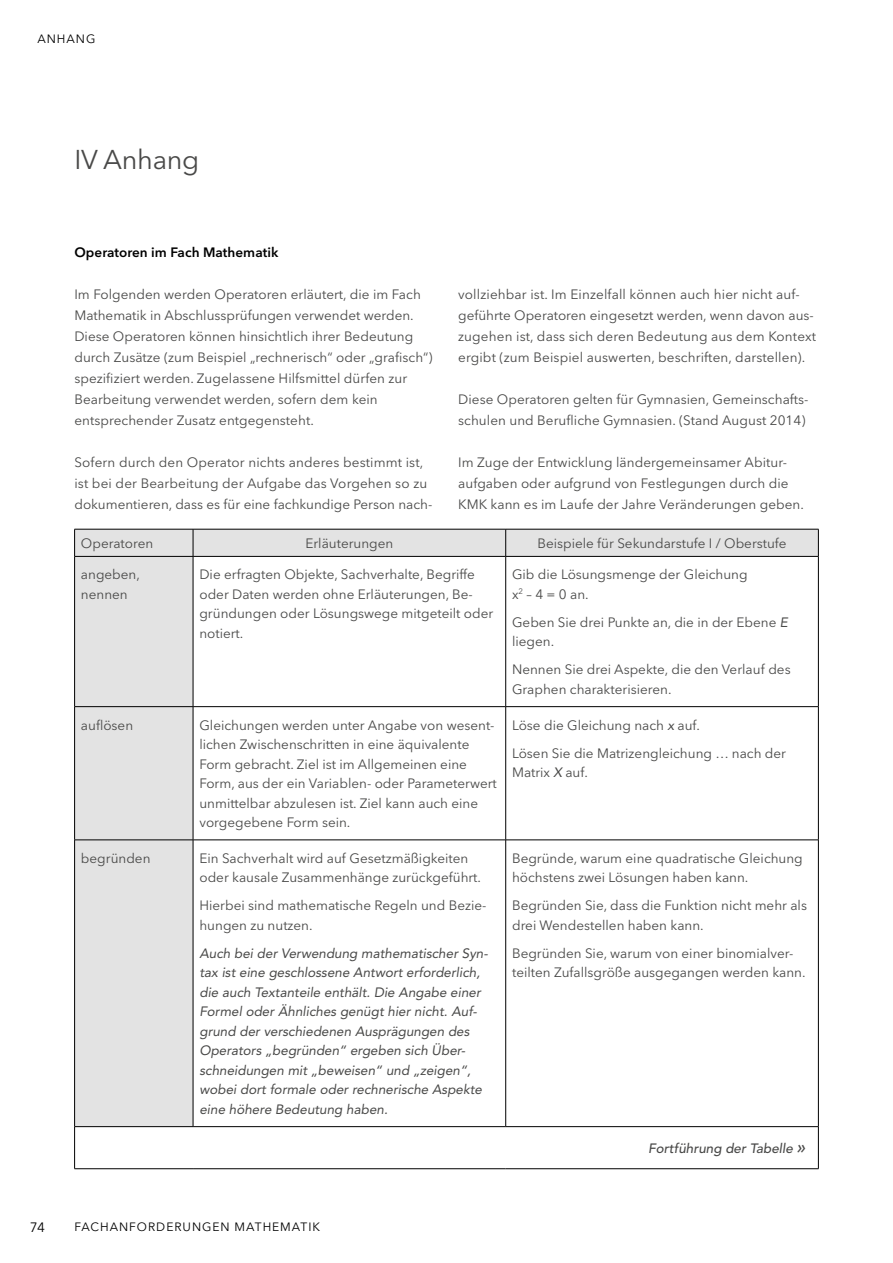
<style>
.page{position:relative;width:893px;height:1263px;background:#fff}
.page>*{position:absolute;margin:0;border:0;box-sizing:border-box;transform-origin:0 0}
.t1{font:27px "Avenir Next LT Pro";letter-spacing:-.01em;color:#494948}
.t2{font:13.5px/19.5px "Avenir Next LT Pro";color:#494948}
.t3{font:italic 13.5px/19.5px "Avenir LT Std";color:#494948}
.t4{font:600 13.5px "Avenir Next LT Pro";letter-spacing:.005em;color:#000}
.t5{font:italic 500 13.5px "Avenir LT Std";color:#494948}
.t6{font:13.5px "Avenir Next LT Pro";color:#000}
.t7{font:12px "Avenir Next LT Pro";letter-spacing:.08em;color:#000}
.s1{font-family:"Avenir LT Std";font-style:italic}
.s2{font-size:18px}
</style>
<div class="page">
<div style="left:75px;top:530px;width:743px;height:596px;background:#e3e3e3"></div>
<svg style="left:194px;top:557px;width:624px;height:569px"></svg>
<hr style="left:818px;top:1127px;width:1px;height:41px;background:#000">
<hr style="left:506px;top:1126px;width:313px;height:1px;background:#000">
<hr style="left:74px;top:529px;width:119px;height:1px;background:#000">
<svg style="left:74px;top:529px;width:1px;height:27px"></svg>
<hr style="left:193px;top:529px;width:313px;height:1px;background:#000">
<svg style="left:193px;top:529px;width:1px;height:27px"></svg>
<hr style="left:506px;top:529px;width:313px;height:1px;background:#000">
<svg style="left:505px;top:529px;width:1px;height:27px"></svg>
<svg style="left:818px;top:529px;width:1px;height:27px"></svg>
<hr style="left:74px;top:556px;width:119px;height:1px;background:#000">
<hr style="left:74px;top:557px;width:1px;height:149px;background:#000">
<hr style="left:193px;top:556px;width:313px;height:1px;background:#000">
<hr style="left:193px;top:557px;width:1px;height:149px;background:#000">
<hr style="left:506px;top:556px;width:313px;height:1px;background:#000">
<hr style="left:505px;top:557px;width:1px;height:149px;background:#000">
<hr style="left:818px;top:557px;width:1px;height:149px;background:#000">
<hr style="left:74px;top:706px;width:119px;height:1px;background:#000">
<hr style="left:74px;top:707px;width:1px;height:133px;background:#000">
<hr style="left:193px;top:706px;width:313px;height:1px;background:#000">
<hr style="left:193px;top:707px;width:1px;height:133px;background:#000">
<hr style="left:506px;top:706px;width:313px;height:1px;background:#000">
<hr style="left:505px;top:707px;width:1px;height:133px;background:#000">
<hr style="left:818px;top:707px;width:1px;height:133px;background:#000">
<hr style="left:74px;top:840px;width:119px;height:1px;background:#000">
<hr style="left:74px;top:840px;width:1px;height:286px;background:#000">
<hr style="left:193px;top:840px;width:313px;height:1px;background:#000">
<hr style="left:193px;top:840px;width:1px;height:286px;background:#000">
<hr style="left:506px;top:840px;width:313px;height:1px;background:#000">
<hr style="left:505px;top:840px;width:1px;height:286px;background:#000">
<hr style="left:818px;top:840px;width:1px;height:286px;background:#000">
<hr style="left:74px;top:1126px;width:119px;height:1px;background:#000">
<hr style="left:74px;top:1127px;width:1px;height:41px;background:#000">
<hr style="left:193px;top:1126px;width:313px;height:1px;background:#000">
<hr style="left:74px;top:1168px;width:119px;height:1px;background:#000">
<hr style="left:193px;top:1168px;width:313px;height:1px;background:#000">
<hr style="left:506px;top:1168px;width:313px;height:1px;background:#000">
<p class="t7" style="left:37px;top:32px;width:58px">Anhang</p>
<h1 class="t1" style="left:74px;top:144px;width:126px">IV Anhang</h1>
<p class="t4" style="left:74px;top:244px;width:205px">Operatoren im Fach Mathematik</p>
<p class="t2" style="left:74px;top:284px;width:360px;line-height:21px">Im Folgenden werden Operatoren erläutert, die im Fach Mathematik in Abschlussprüfungen verwendet werden.<br>Diese Operatoren können hinsichtlich ihrer Bedeutung durch Zusätze (zum Beispiel „rechnerisch“ oder „grafisch“) spezifiziert werden. Zugelassene Hilfsmittel dürfen zur Bearbeitung verwendet werden, sofern dem kein entsprechender Zusatz entgegensteht.</p>
<p class="t2" style="left:74px;top:452px;width:360px;line-height:21px">Sofern durch den Operator nichts anderes bestimmt ist, ist bei der Bearbeitung der Aufgabe das Vorgehen so zu dokumentieren, dass es für eine fachkundige Person nach-</p>
<p class="t2" style="left:458px;top:284px;width:359px;line-height:21px">vollziehbar ist. Im Einzelfall können auch hier nicht auf&shy;geführte Operatoren eingesetzt werden, wenn davon aus&shy;zugehen ist, dass sich deren Bedeutung aus dem Kontext ergibt (zum Beispiel auswerten, beschriften, darstellen).</p>
<p class="t2" style="left:458px;top:389px;width:350px;line-height:21px">Diese Operatoren gelten für Gymnasien, Gemeinschafts&shy;schulen und Berufliche Gymnasien. (Stand August 2014)</p>
<p class="t2" style="left:458px;top:452px;width:347px;line-height:21px">Im Zuge der Entwicklung ländergemeinsamer Abitur&shy;aufgaben oder aufgrund von Festlegungen durch die<br>KMK kann es im Laufe der Jahre Veränderungen geben.</p>
<p class="t2" style="left:81px;top:533px;width:74px">Operatoren</p>
<p class="t2" style="left:305px;top:533px;width:89px">Erläuterungen</p>
<p class="t2" style="left:537px;top:533px;width:251px">Beispiele für Sekundarstufe I / Oberstufe</p>
<p class="t2" style="left:81px;top:565px;width:60px">angeben, nennen</p>
<p class="t2" style="left:199px;top:565px;width:295px">Die erfragten Objekte, Sachverhalte, Begriffe oder Daten werden ohne Erläuterungen, Be&shy;gründungen oder Lösungswege mitgeteilt oder notiert.</p>
<p class="t2" style="left:512px;top:565px;width:237px">Gib die Lösungsmenge der Gleichung x<sup>2</sup> – 4 = 0 an.</p>
<p class="t2" style="left:512px;top:612px;width:277px">Geben Sie drei Punkte an, die in der Ebene <span class="s1">E </span>liegen.</p>
<p class="t2" style="left:512px;top:660px;width:280px">Nennen Sie drei Aspekte, die den Verlauf des<br>Graphen charakterisieren.</p>
<p class="t2" style="left:81px;top:715px;width:54px">auflösen</p>
<p class="t2" style="left:199px;top:715px;width:299px">Gleichungen werden unter Angabe von wesent&shy;lichen Zwischenschritten in eine äquivalente Form gebracht. Ziel ist im Allgemeinen eine Form, aus der ein Variablen- oder Parameterwert unmittelbar abzulesen ist. Ziel kann auch eine vorgegebene Form sein.</p>
<p class="t2" style="left:512px;top:711px;width:276px;line-height:28px">Löse die Gleichung nach <span class="s1">x</span> auf.<br>Lösen Sie die Matrizengleichung … nach der</p>
<p class="t2" style="left:512px;top:763px;width:77px">Matrix <span class="s1">X</span> auf.</p>
<p class="t2" style="left:81px;top:848px;width:71px">begründen</p>
<p class="t2" style="left:199px;top:848px;width:283px">Ein Sachverhalt wird auf Gesetzmäßigkeiten oder kausale Zusammenhänge zurückgeführt.</p>
<p class="t2" style="left:199px;top:896px;width:289px">Hierbei sind mathematische Regeln und Bezie&shy;hungen zu nutzen.</p>
<p class="t3" style="left:199px;top:944px;width:290px">Auch bei der Verwendung mathematischer Syn&shy;tax ist eine geschlossene Antwort erforderlich, die auch Textanteile enthält. Die Angabe einer Formel oder Ähnliches genügt hier nicht. Auf&shy;grund der verschiedenen Ausprägungen des Operators „begründen“ ergeben sich Über&shy;schneidungen mit „beweisen“ und „zeigen“, wobei dort formale oder rechnerische Aspekte eine höhere Bedeutung haben.</p>
<p class="t2" style="left:512px;top:848px;width:292px">Begründe, warum eine quadratische Gleichung höchstens zwei Lösungen haben kann.</p>
<p class="t2" style="left:512px;top:896px;width:296px">Begründen Sie, dass die Funktion nicht mehr als drei Wendestellen haben kann.</p>
<p class="t2" style="left:512px;top:943px;width:295px">Begründen Sie, warum von einer binomialver&shy;teilten Zufallsgröße ausgegangen werden kann.</p>
<p class="t5" style="left:648px;top:1140px;width:159px">Fortführung der Tabelle <span class="s2">»</span></p>
<p class="t6" style="left:30px;top:1219px;width:17px">74</p>
<p class="t7" style="left:74px;top:1219px;width:247px">Fachanforderungen Mathematik</p>
</div>
